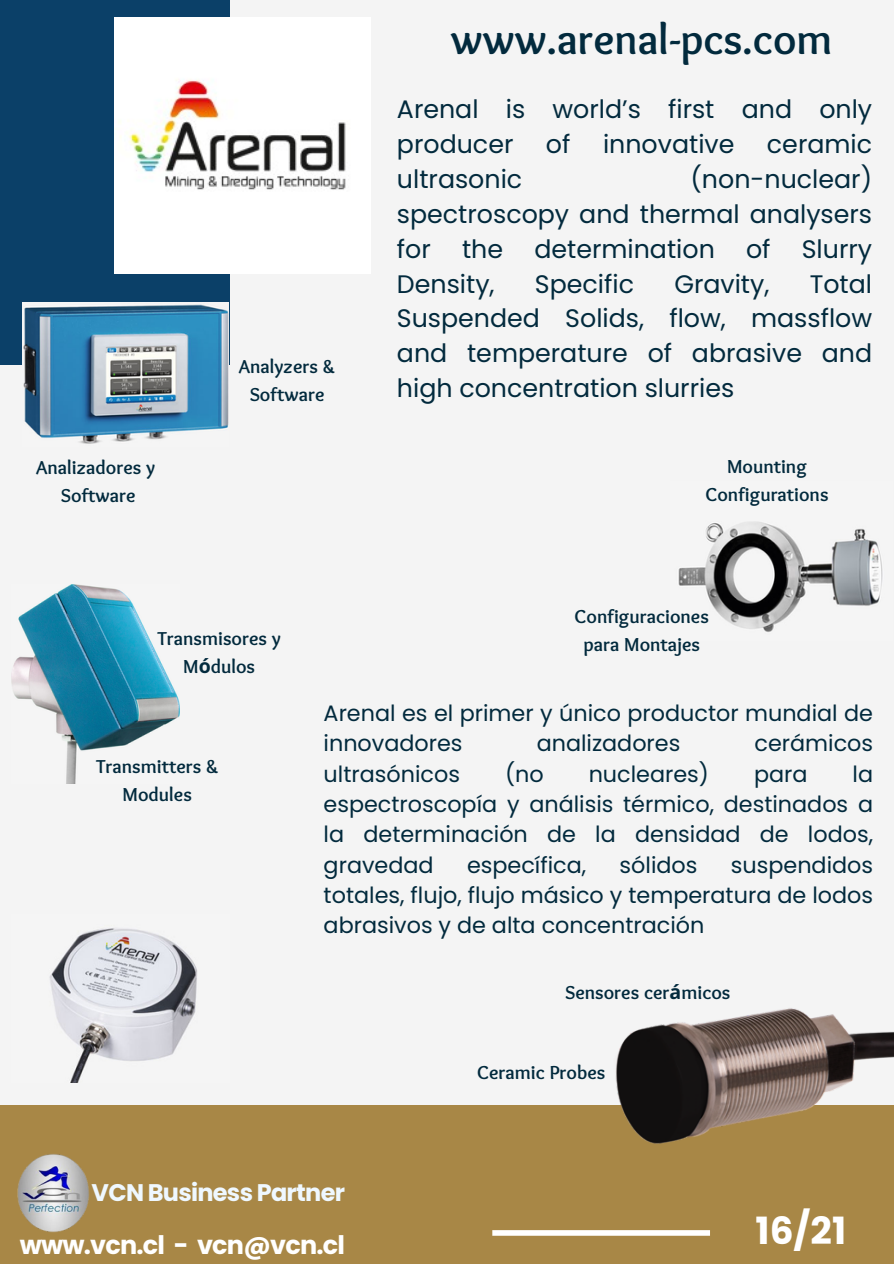
<style>
.page{position:relative;width:894px;height:1264px;background:#fff}
.page>*{position:absolute;margin:0;border:0;box-sizing:border-box;transform-origin:0 0}
.t1{font:700 43.5px "Sukar";color:#022a3d}
.t2{font:700 37.5px "Poppins";color:#fff}
.t3{font:700 25.5px "Poppins";letter-spacing:-.03em;color:#fff}
.t4{font:25.35px/34.8px "Poppins";color:#022a3d;text-align:justify}
.t5{font:700 24px "Poppins";letter-spacing:-.03em;color:#eff8ff}
.t6{font:22.35px/30.3px "Poppins";color:#022a3d;text-align:justify}
.t7{font:700 19.5px/28.2px "Sukar";color:#022a3d;text-align:center}
.s1{font-family:"Noto Sans"}
</style>
<div class="page">
<div style="left:0;top:0;width:893px;height:1263px;background:#f4f4f4"></div>
<div style="left:0;top:1105px;width:893px;height:158px;background:#a88746"></div>
<div style="left:492px;top:1230px;width:217px;height:5px;background:#fff"></div>
<img style="left:17px;top:1154px;width:72px;height:78px">
<div style="left:0;top:0;width:229px;height:364px;background:#0b4068"></div>
<img style="left:115px;top:18px;width:255px;height:255px">
<img style="left:616px;top:1008px;width:277px;height:136px">
<img style="left:49px;top:928px;width:148px;height:154px">
<img style="left:12px;top:585px;width:168px;height:198px">
<img style="left:23px;top:302px;width:206px;height:142px">
<img style="left:678px;top:522px;width:205px;height:110px">
<h1 class="t1" style="left:451px;top:15px;width:383px">www.arenal-pcs.com</h1>
<p class="t7" style="left:36px;top:455px;width:120px">Analizadores y<br>Software</p>
<p class="t7" style="left:239px;top:354px;width:98px">Analyzers &amp;<br>Software</p>
<p class="t7" style="left:157px;top:625px;width:125px">Transmisores y<br>M<span class="s1">ó</span>dulos</p>
<p class="t4" style="left:397px;top:92px;width:476px">Arenal is world’s first and only producer</p>
<p class="t4" style="left:546px;top:127px;width:26px">of</p>
<p class="t4" style="left:603px;top:127px;width:133px">innovative</p>
<p class="t4" style="left:766px;top:127px;width:107px">ceramic</p>
<p class="t4" style="left:397px;top:162px;width:476px;text-indent:293px">(non-nuclear) spectroscopy and thermal analysers for the determination of Slurry Density,</p>
<p class="t4" style="left:397px;top:162px;width:127px">ultrasonic</p>
<p class="t4" style="left:534px;top:266px;width:101px">Specific</p>
<p class="t4" style="left:674px;top:266px;width:97px">Gravity,</p>
<p class="t4" style="left:397px;top:266px;width:476px;text-indent:412px">Total Suspended Solids, flow, massflow and temperature of abrasive and high concentration slurries</p>
<p class="t7" style="left:705px;top:454px;width:124px">Mounting<br>Configurations</p>
<p class="t7" style="left:574px;top:604px;width:136px">Configuraciones para Montajes</p>
<p class="t7" style="left:96px;top:754px;width:124px">Transmitters &amp;<br>Modules</p>
<p class="t6" style="left:323px;top:697px;width:551px">Arenal es el primer y único productor mundial de innovadores</p>
<p class="t6" style="left:536px;top:728px;width:145px">analizadores</p>
<p class="t6" style="left:754px;top:728px;width:120px">cerámicos</p>
<p class="t6" style="left:323px;top:758px;width:138px">ultrasónicos</p>
<p class="t6" style="left:505px;top:758px;width:40px">(no</p>
<p class="t6" style="left:588px;top:758px;width:122px">nucleares)</p>
<p class="t6" style="left:753px;top:758px;width:55px">para</p>
<p class="t6" style="left:323px;top:758px;width:551px;text-indent:528px">la espectroscopía y análisis térmico, destinados a la determinación de la densidad de lodos, gravedad</p>
<p class="t6" style="left:467px;top:849px;width:121px">específica,</p>
<p class="t6" style="left:619px;top:849px;width:79px">sólidos</p>
<p class="t6" style="left:323px;top:849px;width:551px;text-indent:407px">suspendidos totales, flujo, flujo másico y temperatura de lodos abrasivos y de alta concentración</p>
<p class="t7" style="left:565px;top:979px;width:167px">Sensores cer<span class="s1">á</span>micos</p>
<p class="t7" style="left:477px;top:1059px;width:130px">Ceramic Probes</p>
<p class="t5" style="left:92px;top:1175px;width:255px">VCN Business Partner</p>
<p class="t3" style="left:20px;top:1226px;width:327px">www.vcn.cl - vcn@vcn.cl</p>
<h2 class="t2" style="left:755px;top:1204px;width:92px">16/21</h2>
</div>
